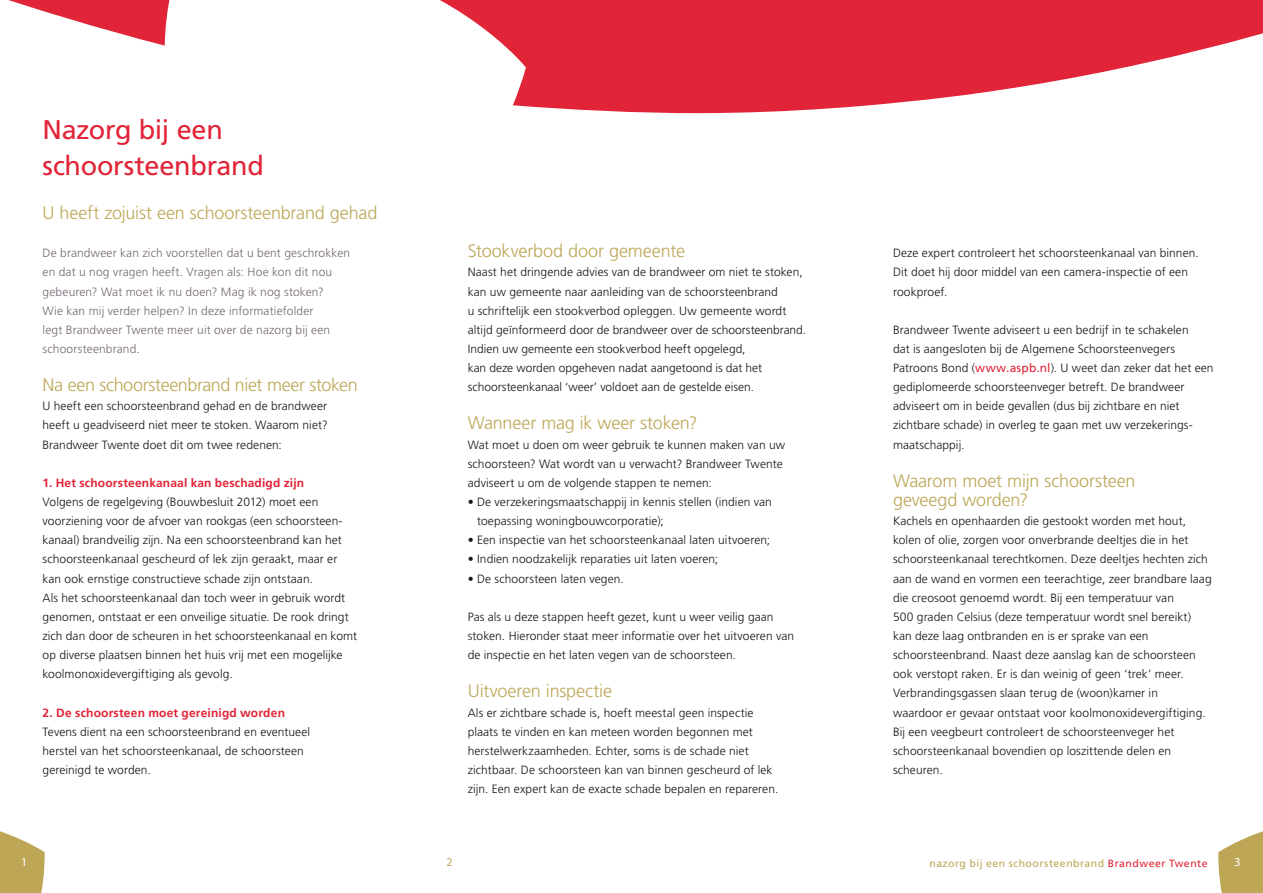
<style>
.page{position:relative;width:1263px;height:893px;background:#fff}
.page>*{position:absolute;margin:0;border:0;box-sizing:border-box;transform-origin:0 0}
.t1{font:27px/36px "Frutiger LT Std";letter-spacing:-.01em;color:#e12437}
.t2{font:300 18px/19.2px "Frutiger LT Std";letter-spacing:-.01em;color:#bda757}
.t3{font:300 12px/19.2px "Frutiger LT Std";letter-spacing:.005em;color:#171419}
.t4{font:300 12px/19.2px "Frutiger LT Std";letter-spacing:.01em;color:#756874}
.t5{font:700 12px "Frutiger LT Std";letter-spacing:.015em;color:#e12437}
.t6{font:900 12px "Frutiger LT Std";color:#fff}
.t7{font:900 12px "Frutiger LT Std";color:#bda757}
.t8{font:10.5px "Frutiger LT Std";letter-spacing:.045em;color:#bda757}
.s1{font-weight:400;color:#e12437}
.s2{color:#e12437}
</style>
<div class="page">
<svg style="left:440px;top:0;width:823px;height:113px;fill:#e12437"></svg>
<svg style="left:8px;top:0;width:162px;height:46px"></svg>
<svg style="left:0;top:831px;width:45px;height:62px"></svg>
<svg style="left:1218px;top:831px;width:45px;height:62px"></svg>
<h1 class="t1" style="left:43px;top:112px;width:223px">Nazorg bij een schoorsteenbrand</h1>
<h2 class="t2" style="left:43px;top:203px;width:336px">U heeft zojuist een schoorsteenbrand gehad</h2>
<p class="t4" style="left:43px;top:244px;width:309px">De brandweer kan zich voorstellen dat u bent geschrokken en dat u nog vragen heeft. Vragen als: Hoe kon dit nou gebeuren? Wat moet ik nu doen? Mag ik nog stoken?<br>Wie kan mij verder helpen? In deze informatiefolder<br>legt Brandweer Twente meer uit over de nazorg bij een schoorsteenbrand.</p>
<h2 class="t2" style="left:43px;top:376px;width:317px">Na een schoorsteenbrand niet meer stoken</h2>
<p class="t3" style="left:43px;top:397px;width:287px;text-align:justify">U heeft een schoorsteenbrand gehad en de brandweer heeft u geadviseerd niet meer te stoken. Waarom niet?<br>Brandweer Twente doet dit om twee redenen:</p>
<p class="t5" style="left:43px;top:476px;width:263px">1. Het schoorsteenkanaal kan beschadigd zijn</p>
<p class="t3" style="left:43px;top:492px;width:316px">Volgens de regelgeving (Bouwbesluit 2012) moet een voorziening voor de afvoer van rookgas (een schoorsteen&shy;kanaal) brandveilig zijn. Na een schoorsteenbrand kan het schoorsteenkanaal gescheurd of lek zijn geraakt, maar er kan ook ernstige constructieve schade zijn ontstaan.<br>Als het schoorsteenkanaal dan toch weer in gebruik wordt genomen, ontstaat er een onveilige situatie. De rook dringt zich dan door de scheuren in het schoorsteenkanaal en komt op diverse plaatsen binnen het huis vrij met een mogelijke koolmonoxidevergiftiging als gevolg.</p>
<p class="t5" style="left:43px;top:705px;width:244px">2. De schoorsteen moet gereinigd worden</p>
<p class="t3" style="left:43px;top:722px;width:269px">Tevens dient na een schoorsteenbrand en eventueel herstel van het schoorsteenkanaal, de schoorsteen gereinigd te worden.</p>
<h2 class="t2" style="left:468px;top:242px;width:219px">Stookverbod door gemeente</h2>
<p class="t3" style="left:468px;top:263px;width:340px">Naast het dringende advies van de brandweer om niet te stoken, kan uw gemeente naar aanleiding van de schoorsteenbrand<br>u schriftelijk een stookverbod opleggen. Uw gemeente wordt altijd geïnformeerd door de brandweer over de schoorsteenbrand.<br>Indien uw gemeente een stookverbod heeft opgelegd,<br>kan deze worden opgeheven nadat aangetoond is dat het schoorsteenkanaal ‘weer’ voldoet aan de gestelde eisen.</p>
<h2 class="t2" style="left:468px;top:414px;width:231px">Wanneer mag ik weer stoken?</h2>
<p class="t3" style="left:468px;top:435px;width:319px">Wat moet u doen om weer gebruik te kunnen maken van uw schoorsteen? Wat wordt van u verwacht? Brandweer Twente adviseert u om de volgende stappen te nemen:</p>
<p class="t3" style="left:477px;top:492px;width:296px;text-indent:-9px">• De verzekeringsmaatschappij in kennis stellen (indien van toepassing woningbouwcorporatie);</p>
<p class="t3" style="left:468px;top:531px;width:304px">• Een inspectie van het schoorsteenkanaal laten uitvoeren;</p>
<p class="t3" style="left:468px;top:550px;width:252px">• Indien noodzakelijk reparaties uit laten voeren;</p>
<p class="t3" style="left:468px;top:569px;width:158px">• De schoorsteen laten vegen.</p>
<p class="t3" style="left:468px;top:607px;width:328px">Pas als u deze stappen heeft gezet, kunt u weer veilig gaan stoken. Hieronder staat meer informatie over het uitvoeren van de inspectie en het laten vegen van de schoorsteen.</p>
<h2 class="t2" style="left:468px;top:682px;width:146px">Uitvoeren inspectie</h2>
<p class="t3" style="left:468px;top:703px;width:312px">Als er zichtbare schade is, hoeft meestal geen inspectie plaats te vinden en kan meteen worden begonnen met herstelwerkzaamheden. Echter, soms is de schade niet zichtbaar. De schoorsteen kan van binnen gescheurd of lek zijn. Een expert kan de exacte schade bepalen en repareren.</p>
<p class="t6" style="left:21px;top:855px;width:8px">1</p>
<p class="t7" style="left:446px;top:855px;width:8px">2</p>
<p class="t3" style="left:893px;top:244px;width:307px">Deze expert controleert het schoorsteenkanaal van binnen.<br>Dit doet hij door middel van een camera-inspectie of een rookproef.</p>
<p class="t3" style="left:893px;top:320px;width:322px">Brandweer Twente adviseert u een bedrijf in te schakelen<br>dat is aangesloten bij de Algemene Schoorsteenvegers Patroons Bond (<span class="s1">www.aspb.nl</span>). U weet dan zeker dat het een gediplomeerde schoorsteenveger betreft. De brandweer adviseert om in beide gevallen (dus bij zichtbare en niet zichtbare schade) in overleg te gaan met uw verzekerings&shy;maatschappij.</p>
<h2 class="t2" style="left:893px;top:471px;width:244px">Waarom moet mijn schoorsteen geveegd worden?</h2>
<p class="t3" style="left:893px;top:512px;width:320px">Kachels en openhaarden die gestookt worden met hout, kolen of olie, zorgen voor onverbrande deeltjes die in het schoorsteenkanaal terechtkomen. Deze deeltjes hechten zich aan de wand en vormen een teerachtige, zeer brandbare laag die creosoot genoemd wordt. Bij een temperatuur van<br>500 graden Celsius (deze temperatuur wordt snel bereikt) kan deze laag ontbranden en is er sprake van een schoorsteenbrand. Naast deze aanslag kan de schoorsteen ook verstopt raken. Er is dan weinig of geen ‘trek’ meer.<br>Verbrandingsgassen slaan terug de (woon)kamer in<br>waardoor er gevaar ontstaat voor koolmonoxidevergiftiging.<br>Bij een veegbeurt controleert de schoorsteenveger het schoorsteenkanaal bovendien op loszittende delen en scheuren.</p>
<p class="t8" style="left:929px;top:857px;width:280px">nazorg bij een schoorsteenbrand <span class="s2">Brandweer Twente</span></p>
<p class="t6" style="left:1234px;top:855px;width:8px">3</p>
</div>
